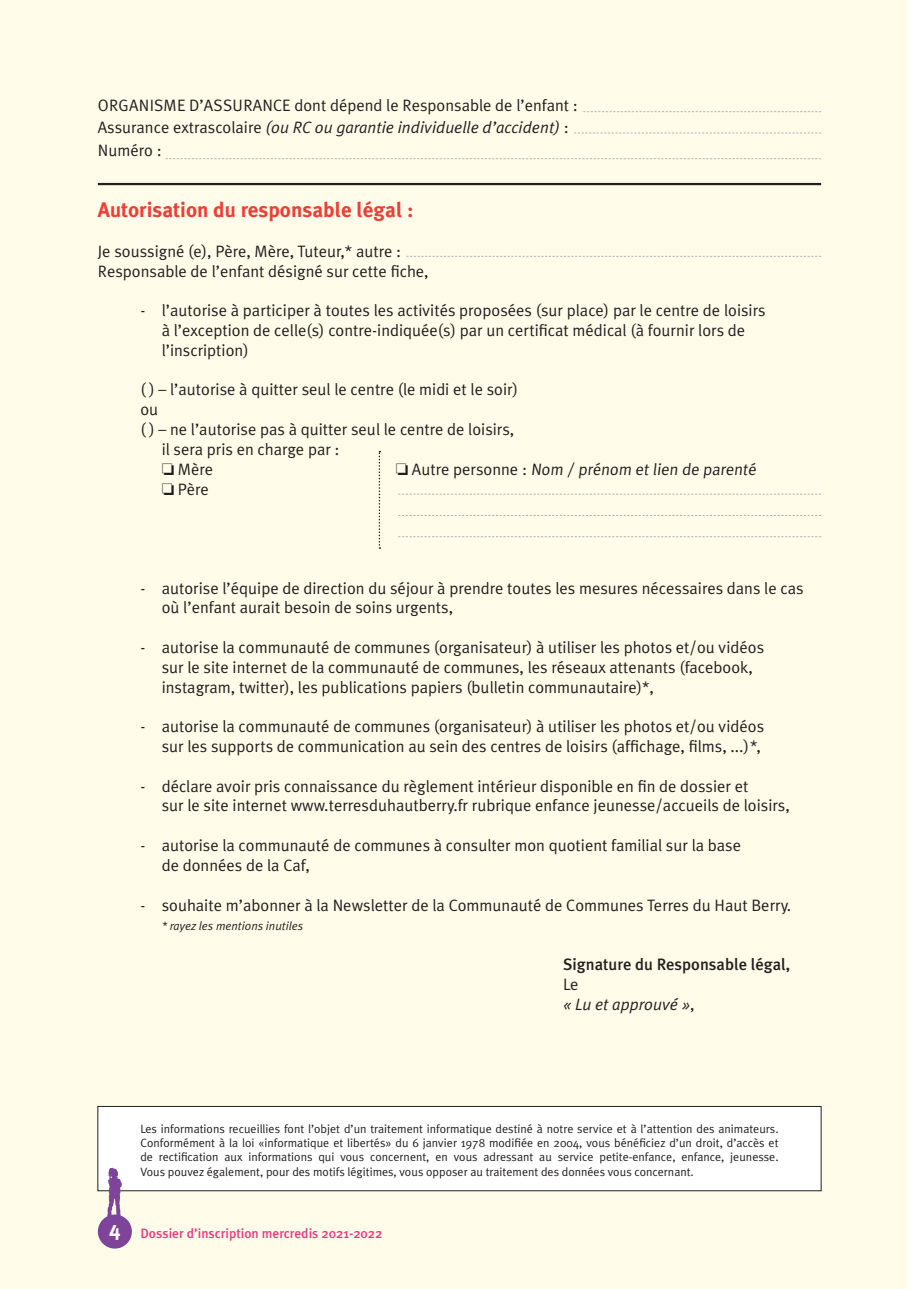
<style>
.page{position:relative;width:919px;height:1289px;background:#fff}
.page>*{position:absolute;margin:0;border:0;box-sizing:border-box;transform-origin:0 0}
.t1{font:700 21px "Meta Plus";color:#ee3e35}
.t2{font:16.5px/19.8px "Meta Plus Normal";color:#231f20}
.t3{font:500 16.5px "Meta Plus";color:#231f20}
.t4{font:italic 16.5px/19.8px "Meta Plus Normal";color:#231f20}
.t5{font:500 13.5px "Meta Plus";color:#ef377f}
.t6{font:12px/14.4px "Meta Plus Normal";color:#231f20;text-align:justify}
.t7{font:italic 12px "Meta Plus Normal";color:#231f20}
.s1{font-style:italic}
.s2{font-style:normal}
.s3{font-weight:700;font-size:21px;color:#fff}
</style>
<div class="page">
<div style="left:0;top:0;width:906px;height:1288px;background:#fffde9"></div>
<div style="left:98px;top:1106px;width:723px;height:84px;background:#fff"></div>
<div style="left:97px;top:1106px;width:724px;height:85px;border:1px solid #231f20"></div>
<svg style="left:583px;top:111px;width:238px;height:1px"></svg>
<svg style="left:574px;top:133px;width:247px;height:1px"></svg>
<svg style="left:165px;top:158px;width:656px;height:1px"></svg>
<svg style="left:398px;top:494px;width:423px;height:1px"></svg>
<svg style="left:398px;top:515px;width:423px;height:1px"></svg>
<svg style="left:398px;top:536px;width:423px;height:1px"></svg>
<svg style="left:406px;top:256px;width:415px;height:1px"></svg>
<hr style="left:98px;top:183px;width:723px;height:2px;background:#231f20">
<svg style="left:378px;top:451px;width:2px;height:98px"></svg>
<div style="left:98px;top:1214px;width:34px;height:34px;background:#7d449a;border-radius:50%"></div>
<svg style="left:107px;top:1167px;width:15px;height:50px"></svg>
<p class="t2" style="left:98px;top:94px;width:481px;line-height:22.5px">ORGANISME D’ASSURANCE dont dépend le Responsable de l’enfant :<br>Assurance extrascolaire <span class="s1">(ou RC ou garantie individuelle d’accident)</span> :<br>Numéro :</p>
<p class="t1" style="left:98px;top:198px;width:317px">Autorisation du responsable légal :</p>
<p class="t2" style="left:98px;top:241px;width:332px">Je soussigné (e), Père, Mère, Tuteur,* autre :<br>Responsable de l’enfant désigné sur cette fiche,</p>
<p class="t2" style="left:162px;top:300px;width:605px;text-indent:-21px">- l’autorise à participer à toutes les activités proposées (sur place) par le centre de loisirs à l’exception de celle(s) contre-indiquée(s) par un certificat médical (à fournir lors de l’inscription)</p>
<p class="t2" style="left:140px;top:379px;width:379px">( ) – l’autorise à quitter seul le centre (le midi et le soir)</p>
<p class="t2" style="left:140px;top:399px;width:19px">ou</p>
<p class="t2" style="left:140px;top:419px;width:375px">( ) – ne l’autorise pas à quitter seul le centre de loisirs,</p>
<p class="t2" style="left:162px;top:439px;width:179px">il sera pris en charge par :</p>
<p class="t2" style="left:162px;top:459px;width:53px">□ Mère</p>
<p class="t2" style="left:395px;top:459px;width:364px">□ Autre personne : Nom / prénom et lien de parenté</p>
<p class="t2" style="left:162px;top:478px;width:49px">□ Père</p>
<p class="t2" style="left:162px;top:577px;width:643px;text-indent:-21px">- autorise l’équipe de direction du séjour à prendre toutes les mesures nécessaires dans le cas où l’enfant aurait besoin de soins urgents,</p>
<p class="t2" style="left:162px;top:637px;width:604px;text-indent:-21px">- autorise la communauté de communes (organisateur) à utiliser les photos et/ou vidéos sur le site internet de la communauté de communes, les réseaux attenants (facebook, instagram, twitter), les publications papiers (bulletin communautaire)*,</p>
<p class="t2" style="left:140px;top:716px;width:625px;text-align:right">- autorise la communauté de communes (organisateur) à utiliser les photos et/ou vidéos sur les supports de communication au sein des centres de loisirs (affichage, films, ...)<span class="s1">*</span>,</p>
<p class="t2" style="left:162px;top:775px;width:629px;text-indent:-21px">- déclare avoir pris connaissance du règlement intérieur disponible en fin de dossier et<br>sur le site internet www.terresduhautberry.fr rubrique enfance jeunesse/accueils de loisirs,</p>
<p class="t2" style="left:162px;top:835px;width:581px;text-indent:-21px">- autorise la communauté de communes à consulter mon quotient familial sur la base de données de la Caf,</p>
<p class="t2" style="left:140px;top:894px;width:652px">- souhaite m’abonner à la Newsletter de la Communauté de Communes Terres du Haut Berry.</p>
<p class="t7" style="left:162px;top:919px;width:143px">* rayez les mentions inutiles</p>
<p class="t3" style="left:563px;top:954px;width:228px">Signature du Responsable légal,</p>
<p class="t4" style="left:563px;top:973px;width:133px"><span class="s2">Le<br></span>« Lu et approuvé »<span class="s2">,</span></p>
<p class="t6" style="left:140px;top:1121px;width:639px">Les informations recueillies font l’objet d’un traitement informatique destiné à notre service et à l’attention des animateurs.<br>Conformément à la loi «informatique et libertés» du 6 janvier 1978 modifiée en 2004, vous bénéficiez d’un droit, d’accès et de rectification aux informations qui vous concernent, en vous adressant au service petite-enfance, enfance, jeunesse.<br>Vous pouvez également, pour des motifs légitimes, vous opposer au traitement des données vous concernant.</p>
<p class="t5" style="left:109px;top:1225px;width:275px"><span class="s3">4</span> Dossier d’inscription mercredis 2021-2022</p>
</div>
